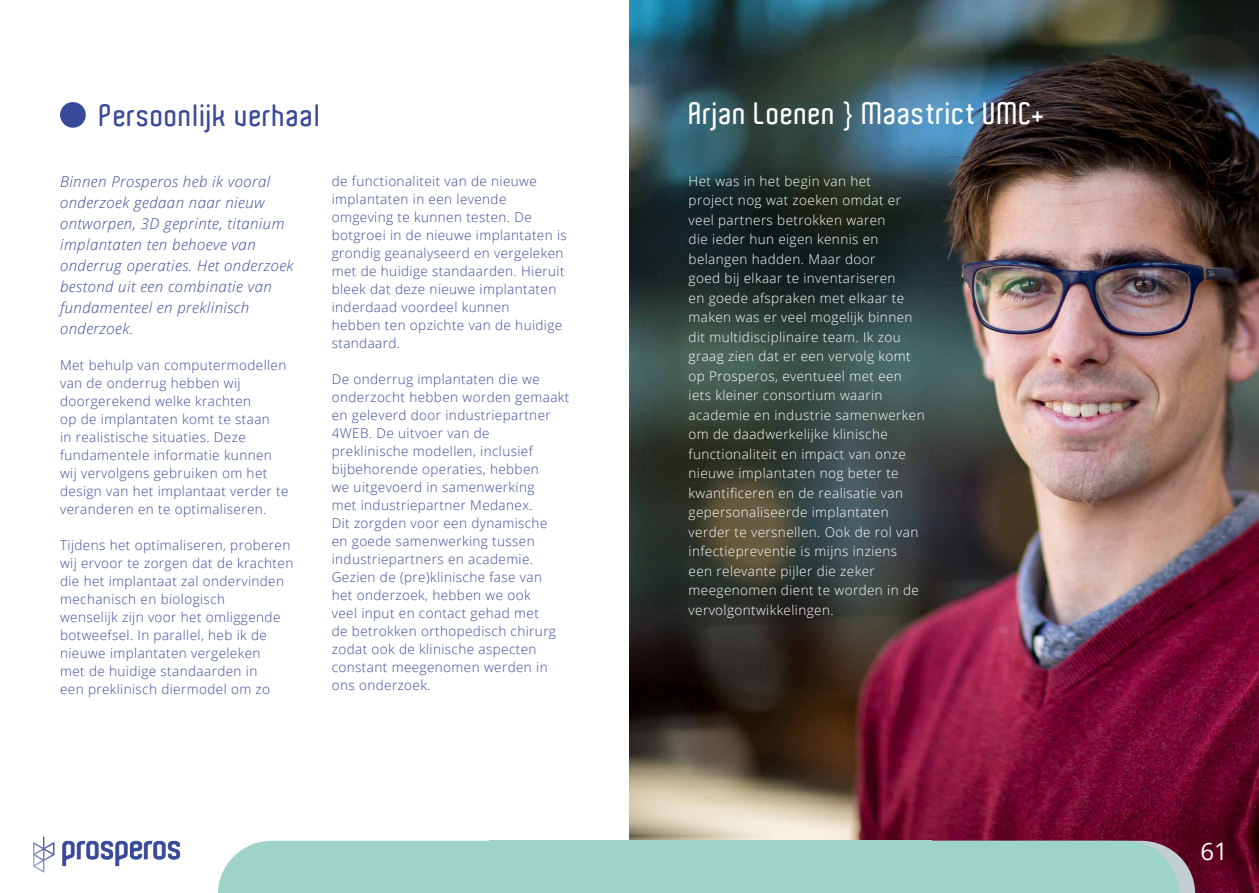
<style>
.page{position:relative;width:1259px;height:893px;background:#fff}
.page>*{position:absolute;margin:0;border:0;box-sizing:border-box;transform-origin:0 0}
.t1{font:600 30px "Aldo";letter-spacing:.03em;color:#fff}
.t2{font:600 30px "Aldo";letter-spacing:.03em;color:#3a4a9a}
.t3{font:24px "Open Sans";color:#fff}
.t4{font:italic 300 15px/21px "Open Sans";letter-spacing:.03em;color:#3a4a9a}
.t5{font:300 13.5px/18px "Open Sans";letter-spacing:.03em;color:#3a4a9a}
.t6{font:300 13.5px/19.5px "Open Sans";letter-spacing:.03em;color:#fff}
</style>
<div class="page">
<div style="left:218px;top:841px;width:271px;height:52px;background:#9ed3c7"></div>
<svg style="left:62px;top:841px;width:118px;height:25px"></svg>
<svg style="left:33px;top:836px;width:21px;height:36px"></svg>
<div style="left:60px;top:102px;width:26px;height:26px;background:#3a4a9a;border-radius:50%"></div>
<img style="left:629px;top:0;width:630px;height:893px">
<svg style="left:931px;top:841px;width:264px;height:52px"></svg>
<div style="left:489px;top:841px;width:442px;height:52px;background:#9ed3c7"></div>
<h1 class="t2" style="left:100px;top:98px;width:223px">Persoonlijk verhaal</h1>
<p class="t4" style="left:60px;top:170px;width:235px">Binnen Prosperos heb ik vooral onderzoek gedaan naar nieuw ontworpen, 3D geprinte, titanium implantaten ten behoeve van onderrug operaties. Het onderzoek bestond uit een combinatie van fundamenteel en preklinisch onderzoek.</p>
<p class="t5" style="left:60px;top:356px;width:230px">Met behulp van computermodellen van de onderrug hebben wij doorgerekend welke krachten<br>op de implantaten komt te staan<br>in realistische situaties. Deze fundamentele informatie kunnen wij vervolgens gebruiken om het design van het implantaat verder te veranderen en te optimaliseren.</p>
<p class="t5" style="left:60px;top:536px;width:235px">Tijdens het optimaliseren, proberen wij ervoor te zorgen dat de krachten die het implantaat zal ondervinden mechanisch en biologisch<br>wenselijk zijn voor het omliggende botweefsel. In parallel, heb ik de nieuwe implantaten vergeleken<br>met de huidige standaarden in<br>een preklinisch diermodel om zo</p>
<p class="t5" style="left:332px;top:171px;width:236px">de functionaliteit van de nieuwe implantaten in een levende omgeving te kunnen testen. De botgroei in de nieuwe implantaten is grondig geanalyseerd en vergeleken met de huidige standaarden. Hieruit bleek dat deze nieuwe implantaten inderdaad voordeel kunnen<br>hebben ten opzichte van de huidige standaard.</p>
<p class="t5" style="left:332px;top:369px;width:239px">De onderrug implantaten die we onderzocht hebben worden gemaakt en geleverd door industriepartner<br>4WEB. De uitvoer van de preklinische modellen, inclusief bijbehorende operaties, hebben<br>we uitgevoerd in samenwerking<br>met industriepartner Medanex.<br>Dit zorgden voor een dynamische<br>en goede samenwerking tussen industriepartners en academie.<br>Gezien de (pre)klinische fase van<br>het onderzoek, hebben we ook<br>veel input en contact gehad met<br>de betrokken orthopedisch chirurg zodat ook de klinische aspecten constant meegenomen werden in ons onderzoek.</p>
<h1 class="t1" style="left:689px;top:96px;width:357px">Arjan Loenen } Maastrict UMC+</h1>
<p class="t6" style="left:688px;top:171px;width:238px">Het was in het begin van het<br>project nog wat zoeken omdat er veel partners betrokken waren<br>die ieder hun eigen kennis en belangen hadden. Maar door<br>goed bij elkaar te inventariseren<br>en goede afspraken met elkaar te maken was er veel mogelijk binnen dit multidisciplinaire team. Ik zou graag zien dat er een vervolg komt op Prosperos, eventueel met een iets kleiner consortium waarin academie en industrie samenwerken om de daadwerkelijke klinische functionaliteit en impact van onze nieuwe implantaten nog beter te kwantificeren en de realisatie van gepersonaliseerde implantaten verder te versnellen. Ook de rol van infectiepreventie is mijns inziens<br>een relevante pijler die zeker meegenomen dient te worden in de vervolgontwikkelingen.</p>
<h2 class="t3" style="left:1200px;top:835px;width:29px">61</h2>
</div>
